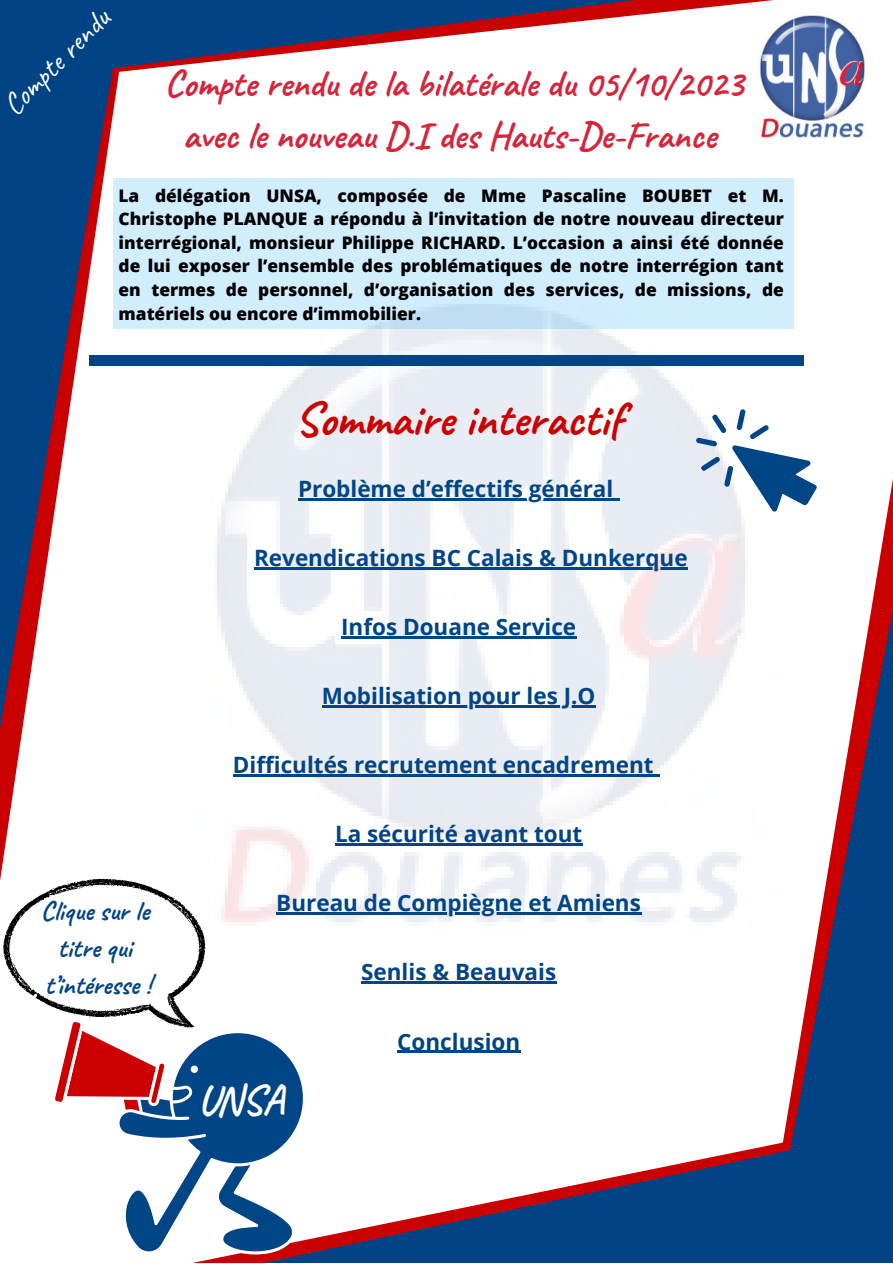
<style>
.page{position:relative;width:893px;height:1264px;background:#fff}
.page>*{position:absolute;margin:0;border:0;box-sizing:border-box;transform-origin:0 0}
.t1{font:700 47.55px "Caveat";color:#cc0001}
.t2{font:700 41.55px "Caveat";color:#fdfefe}
.t3{font:700 37.5px "Caveat";color:#d6253b}
.t4{font:30px "Caveat";color:#fdfefe}
.t5{font:700 27px "Caveat";color:#004586}
.t6{font:700 22.5px "Open Sans";color:#004586}
.t7{font:800 17.25px/23.5px "Open Sans";color:#000;text-align:justify}
</style>
<div class="page">
<img style="left:759px;top:90px;width:107px;height:48px">
<img style="left:217px;top:224px;width:577px;height:760px">
<img style="left:0;top:178px;width:121px;height:703px">
<img style="left:642px;top:0;width:227px;height:90px">
<img style="left:0;top:0;width:642px;height:86px">
<img style="left:0;top:14px;width:117px;height:785px">
<img style="left:777px;top:229px;width:27px;height:179px">
<img style="left:197px;top:1144px;width:576px;height:118px">
<img style="left:773px;top:485px;width:119px;height:777px">
<div style="left:89px;top:355px;width:714px;height:11px;background:#004586"></div>
<svg style="left:694px;top:408px;width:134px;height:114px"></svg>
<div style="left:114px;top:179px;width:679px;height:150px;background:#d1eeff"></div>
<svg style="left:3px;top:878px;width:303px;height:383px"></svg>
<hr style="left:298px;top:498px;width:315px;height:2px;background:#004586">
<svg style="left:613px;top:498px;width:6px;height:2px"></svg>
<hr style="left:254px;top:567px;width:434px;height:2px;background:#004586">
<hr style="left:341px;top:636px;width:235px;height:2px;background:#004586">
<hr style="left:322px;top:705px;width:273px;height:2px;background:#004586">
<hr style="left:233px;top:774px;width:420px;height:2px;background:#004586">
<svg style="left:653px;top:774px;width:6px;height:2px"></svg>
<hr style="left:335px;top:843px;width:247px;height:2px;background:#004586">
<hr style="left:276px;top:912px;width:365px;height:2px;background:#004586">
<hr style="left:361px;top:981px;width:195px;height:2px;background:#004586">
<hr style="left:397px;top:1050px;width:123px;height:3px;background:#004586">
<p class="t4" style="left:-6px;top:97px;width:138px;rotate:-45deg">Compte rendu</p>
<p class="t3" style="left:164px;top:60px;width:581px">Compte rendu de la bilatérale du 05/10/2023</p>
<p class="t3" style="left:182px;top:112px;width:535px">avec le nouveau D.I des Hauts-De-France</p>
<p class="t7" style="left:118px;top:183px;width:666px">La délégation UNSA, composée de Mme Pascaline BOUBET et M.<br>Christophe PLANQUE a répondu à l’invitation de notre nouveau directeur interrégional, monsieur Philippe RICHARD. L’occasion a ainsi été donnée de lui exposer l’ensemble des problématiques de notre interrégion tant en termes de personnel, d’organisation des services, de missions, de matériels ou encore d’immobilier.</p>
<p class="t1" style="left:295px;top:389px;width:329px">Sommaire interactif</p>
<p class="t6" style="left:298px;top:472px;width:317px">Problème d’effectifs général</p>
<p class="t6" style="left:254px;top:542px;width:435px">Revendications BC Calais &amp; Dunkerque</p>
<p class="t6" style="left:341px;top:611px;width:236px">Infos Douane Service</p>
<p class="t6" style="left:322px;top:680px;width:275px">Mobilisation pour les J.O</p>
<p class="t6" style="left:233px;top:749px;width:422px">Difficultés recrutement encadrement</p>
<p class="t5" style="left:41px;top:893px;width:110px">Clique sur le</p>
<p class="t5" style="left:58px;top:930px;width:75px">titre qui</p>
<p class="t5" style="left:45px;top:967px;width:108px">t’intéresse !</p>
<p class="t6" style="left:335px;top:818px;width:249px">La sécurité avant tout</p>
<p class="t6" style="left:276px;top:887px;width:366px">Bureau de Compiègne et Amiens</p>
<p class="t6" style="left:361px;top:956px;width:196px">Senlis &amp; Beauvais</p>
<p class="t2" style="left:198px;top:1074px;width:87px">UNSA</p>
<p class="t6" style="left:397px;top:1025px;width:124px">Conclusion</p>
</div>
